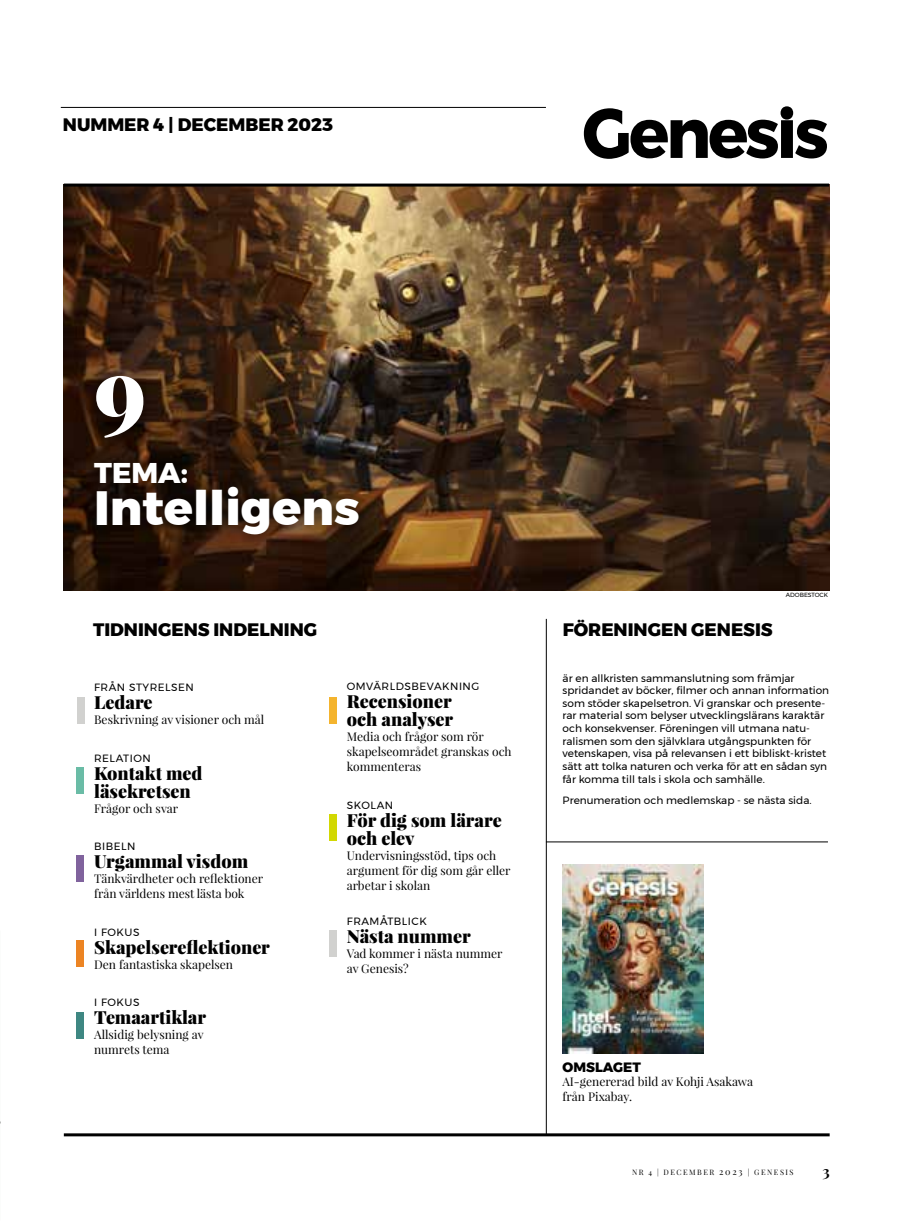
<style>
.page{position:relative;width:915px;height:1221px;background:#fff}
.page>*{position:absolute;margin:0;border:0;box-sizing:border-box;transform-origin:0 0}
.t1{font:900 90px "Playfair Display";color:#fff}
.t2{font:800 48px "Montserrat";color:#fff}
.t3{font:800 28.5px "Montserrat";color:#fff}
.t4{font:900 18px/18px "Playfair Display";color:#000}
.t5{font:800 18px "Montserrat";color:#000}
.t6{font:700 15px "Playfair Display";color:#000}
.t7{font:800 13.5px "Montserrat";color:#000}
.t8{font:12px/15px "Playfair Display";color:#000}
.t9{font:10.5px/12.6px "Montserrat";color:#000}
.t10{font:10.5px "Montserrat";letter-spacing:.05em;color:#000}
.t11{font:7.5px "Playfair Display";letter-spacing:.2em;color:#000}
.t12{font:6px "Montserrat";color:#000}
.s1{font-size:9px}
</style>
<div class="page">
<img style="left:64px;top:186px;width:764px;height:405px">
<svg style="left:583px;top:106px;width:243px;height:53px"></svg>
<hr style="left:64px;top:183px;width:764px;height:3px;background:#000">
<hr style="left:64px;top:1133px;width:765px;height:3px;background:#000">
<hr style="left:545px;top:619px;width:1px;height:516px;background:#000">
<div style="left:82px;top:363px;width:75px;height:88px;background:#000;opacity:.5"></div>
<div style="left:81px;top:448px;width:290px;height:99px;background:#000;opacity:.8"></div>
<hr style="left:61px;top:107px;width:484px;height:1px;background:#000">
<hr style="left:545px;top:841px;width:282px;height:1px;background:#000">
<div style="left:76px;top:767px;width:7px;height:26px;background:#6abca6"></div>
<div style="left:76px;top:855px;width:7px;height:27px;background:#80639d"></div>
<div style="left:76px;top:940px;width:7px;height:26px;background:#ec8423"></div>
<div style="left:77px;top:696px;width:7px;height:27px;background:#d1d1cf"></div>
<div style="left:329px;top:814px;width:7px;height:27px;background:#d2d802"></div>
<div style="left:329px;top:696px;width:7px;height:27px;background:#f4b42e"></div>
<img style="left:562px;top:864px;width:141px;height:189px">
<div style="left:76px;top:1012px;width:7px;height:26px;background:#3e8782"></div>
<div style="left:329px;top:929px;width:7px;height:27px;background:#d1d1cf"></div>
<h3 class="t5" style="left:63px;top:110px;width:272px">NUMMER 4 | DECEMBER 2023</h3>
<h1 class="t1" style="left:94px;top:332px;width:54px">9</h1>
<h3 class="t3" style="left:94px;top:450px;width:95px">TEMA:</h3>
<h2 class="t2" style="left:94px;top:469px;width:267px">Intelligens</h2>
<p class="t12" style="left:785px;top:590px;width:43px">ADOBESTOCK</p>
<h3 class="t5" style="left:93px;top:615px;width:225px">TIDNINGENS INDELNING</h3>
<h3 class="t5" style="left:562px;top:615px;width:211px">FÖRENINGEN GENESIS</h3>
<p class="t9" style="left:562px;top:671px;width:268px">är en allkristen sammanslutning som främjar spridandet av böcker, filmer och annan information som stöder skapelsetron. Vi granskar och presente&shy;rar material som belyser utvecklingslärans karaktär och konsekvenser. Föreningen vill utmana natu&shy;ralismen som den självklara utgångspunkten för vetenskapen, visa på relevansen i ett bibliskt-kristet sätt att tolka naturen och verka för att en sådan syn får komma till tals i skola och samhälle.</p>
<p class="t9" style="left:562px;top:793px;width:250px">Prenumeration och medlemskap - se nästa sida.</p>
<p class="t10" style="left:94px;top:679px;width:101px">FRÅN STYRELSEN</p>
<h3 class="t4" style="left:94px;top:693px;width:60px">Ledare</h3>
<p class="t8" style="left:94px;top:712px;width:172px">Beskrivning av visioner och mål</p>
<p class="t10" style="left:94px;top:750px;width:58px">RELATION</p>
<h3 class="t4" style="left:94px;top:763px;width:110px">Kontakt med läsekretsen</h3>
<p class="t8" style="left:94px;top:800px;width:85px">Frågor och svar</p>
<p class="t9" style="left:94px;top:840px;width:43px">BIBELN</p>
<h3 class="t4" style="left:94px;top:852px;width:155px">Urgammal visdom</h3>
<p class="t8" style="left:94px;top:871px;width:170px">Tänkvärdheter och reflektioner från världens mest lästa bok</p>
<p class="t9" style="left:94px;top:925px;width:47px">I FOKUS</p>
<h3 class="t4" style="left:94px;top:937px;width:177px">Skapelsereflektioner</h3>
<p class="t8" style="left:94px;top:956px;width:140px">Den fantastiska skapelsen</p>
<p class="t9" style="left:94px;top:996px;width:47px">I FOKUS</p>
<h3 class="t4" style="left:94px;top:1008px;width:113px">Temaartiklar</h3>
<p class="t8" style="left:94px;top:1027px;width:111px">Allsidig belysning av numrets tema</p>
<p class="t10" style="left:347px;top:678px;width:134px">OMVÄRLDSBEVAKNING</p>
<h3 class="t4" style="left:347px;top:692px;width:108px">Recensioner och analyser</h3>
<p class="t8" style="left:347px;top:729px;width:166px">Media och frågor som rör skapelseområdet granskas och kommenteras</p>
<p class="t9" style="left:347px;top:798px;width:48px">SKOLAN</p>
<h3 class="t4" style="left:347px;top:811px;width:156px">För dig som lärare och elev</h3>
<p class="t8" style="left:347px;top:847px;width:165px">Undervisningsstöd, tips och argument för dig som går eller arbetar i skolan</p>
<p class="t10" style="left:347px;top:912px;width:82px">FRAMÅTBLICK</p>
<h3 class="t4" style="left:347px;top:926px;width:125px">Nästa nummer</h3>
<p class="t8" style="left:347px;top:945px;width:157px">Vad kommer i nästa nummer av Genesis?</p>
<p class="t7" style="left:562px;top:1056px;width:80px">OMSLAGET</p>
<p class="t8" style="left:562px;top:1074px;width:192px;line-height:14.4px">AI-genererad bild av Kohji Asakawa från Pixabay.</p>
<p class="t11" style="left:632px;top:1167px;width:163px">NR 4 | DECEMBER <span class="s1">2023</span> | GENESIS</p>
<h3 class="t6" style="left:822px;top:1161px;width:9px">3</h3>
</div>
